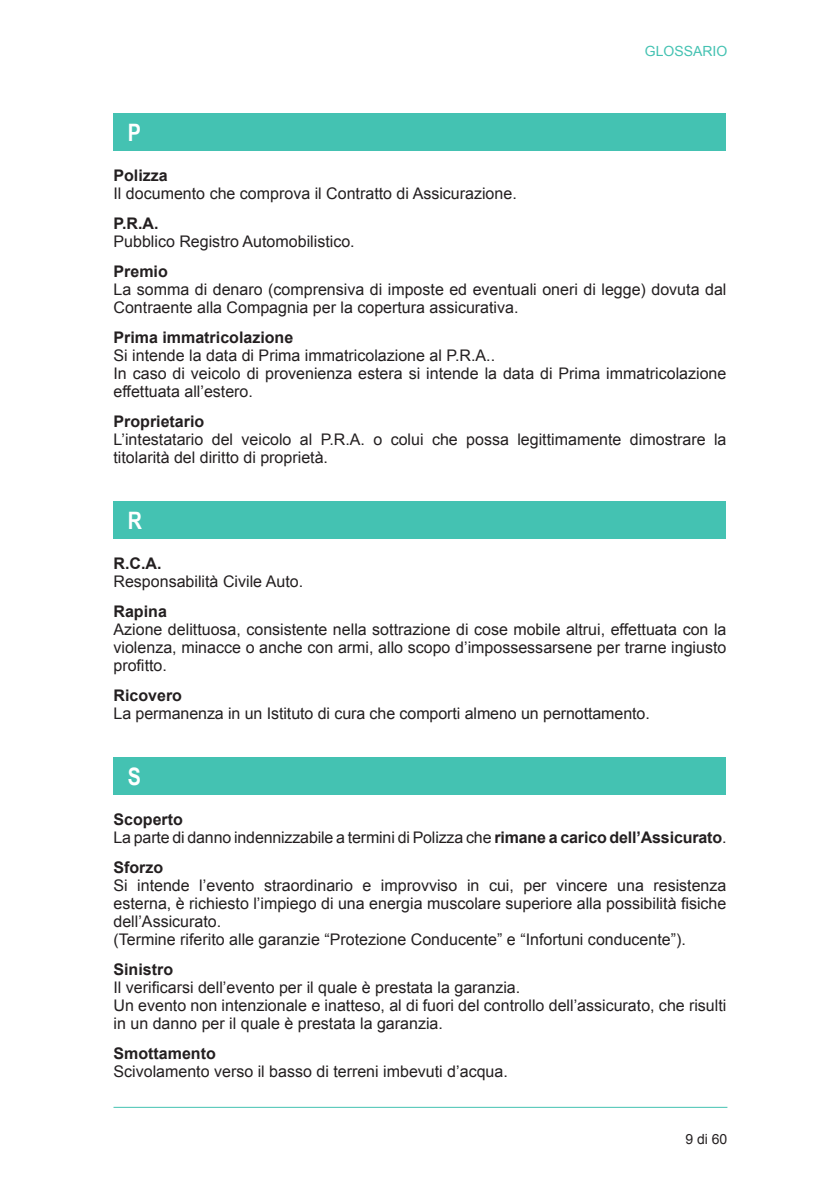
<style>
.page{position:relative;width:840px;height:1191px;background:#fff}
.page>*{position:absolute;margin:0;border:0;box-sizing:border-box;transform-origin:0 0}
.t1{font:700 24px "Arial Narrow";color:#fff}
.testo{font:16px/18px "Arial";color:#231f20}
.Pa7{font:16px/18px "Arial";color:#231f20}
.testo-2{font:700 16px "Arial";color:#231f20}
.Pa7-2{font:700 16px "Arial";color:#231f20}
.t2{font:14px "Arial";color:#44c2b2}
.t3{font:14px "Arial";color:#231f20}
.s1{font-weight:700}
</style>
<div class="page">
<hr style="left:113px;top:1106px;width:614px;height:1px;background:#44c2b2">
<div style="left:113px;top:113px;width:613px;height:38px;background:#44c2b2"></div>
<div style="left:113px;top:501px;width:613px;height:38px;background:#44c2b2"></div>
<div style="left:113px;top:757px;width:613px;height:38px;background:#44c2b2"></div>
<p class="t2" style="left:644px;top:42px;width:84px">GLOSSARIO</p>
<p class="t1" style="left:128px;top:114px;width:15px">P</p>
<p class="testo-2" style="left:113px;top:165px;width:56px">Polizza</p>
<p class="testo" style="left:113px;top:185px;width:404px">Il documento che comprova il Contratto di Assicurazione.</p>
<p class="testo-2" style="left:113px;top:213px;width:47px">P.R.A.</p>
<p class="testo" style="left:113px;top:233px;width:242px">Pubblico Registro Automobilistico.</p>
<p class="testo-2" style="left:113px;top:261px;width:56px">Premio</p>
<p class="testo" style="left:113px;top:281px;width:614px">La somma di denaro (comprensiva di imposte ed eventuali oneri di legge) dovuta dal<br>Contraente alla Compagnia per la copertura assicurativa.</p>
<p class="Pa7-2" style="left:113px;top:327px;width:181px">Prima immatricolazione</p>
<p class="Pa7" style="left:113px;top:347px;width:383px">Si intende la data di Prima immatricolazione al P.R.A..</p>
<p class="Pa7" style="left:113px;top:365px;width:614px">In caso di veicolo di provenienza estera si intende la data di Prima immatricolazione effettuata all’estero.</p>
<p class="testo-2" style="left:113px;top:411px;width:92px">Proprietario</p>
<p class="testo" style="left:113px;top:431px;width:614px">L’intestatario del veicolo al P.R.A. o colui che possa legittimamente dimostrare la titolarità del diritto di proprietà.</p>
<p class="t1" style="left:128px;top:502px;width:16px">R</p>
<p class="testo-2" style="left:113px;top:553px;width:49px">R.C.A.</p>
<p class="testo" style="left:113px;top:573px;width:191px">Responsabilità Civile Auto.</p>
<p class="testo-2" style="left:113px;top:601px;width:55px">Rapina</p>
<p class="testo" style="left:113px;top:621px;width:614px;text-align:justify">Azione delittuosa, consistente nella sottrazione di cose mobile altrui, effettuata con la violenza, minacce o anche con armi, allo scopo d’impossessarsene per trarne ingiusto profitto.</p>
<p class="testo-2" style="left:113px;top:685px;width:70px">Ricovero</p>
<p class="testo" style="left:113px;top:705px;width:537px">La permanenza in un Istituto di cura che comporti almeno un pernottamento.</p>
<p class="t1" style="left:128px;top:758px;width:15px">S</p>
<p class="testo-2" style="left:113px;top:809px;width:71px">Scoperto</p>
<p class="testo" style="left:113px;top:829px;width:614px">La parte di danno indennizzabile a termini di Polizza che <span class="s1">rimane a carico dell’Assicurato</span>.</p>
<p class="testo-2" style="left:113px;top:857px;width:51px">Sforzo</p>
<p class="testo" style="left:113px;top:877px;width:614px;text-align:justify">Si intende l’evento straordinario e improvviso in cui, per vincere una resistenza esterna, è richiesto l’impiego di una energia muscolare superiore alla possibilità fisiche dell’Assicurato.</p>
<p class="testo" style="left:113px;top:931px;width:573px">(Termine riferito alle garanzie “Protezione Conducente” e “Infortuni conducente”).</p>
<p class="testo-2" style="left:113px;top:959px;width:61px">Sinistro</p>
<p class="testo" style="left:113px;top:979px;width:408px">Il verificarsi dell’evento per il quale è prestata la garanzia.</p>
<p class="testo" style="left:113px;top:997px;width:614px">Un evento non intenzionale e inatteso, al di fuori del controllo dell’assicurato, che risulti in un danno per il quale è prestata la garanzia.</p>
<p class="testo-2" style="left:113px;top:1043px;width:104px">Smottamento</p>
<p class="testo" style="left:113px;top:1063px;width:395px">Scivolamento verso il basso di terreni imbevuti d’acqua.</p>
<p class="t3" style="left:685px;top:1130px;width:44px">9 di 60</p>
</div>
